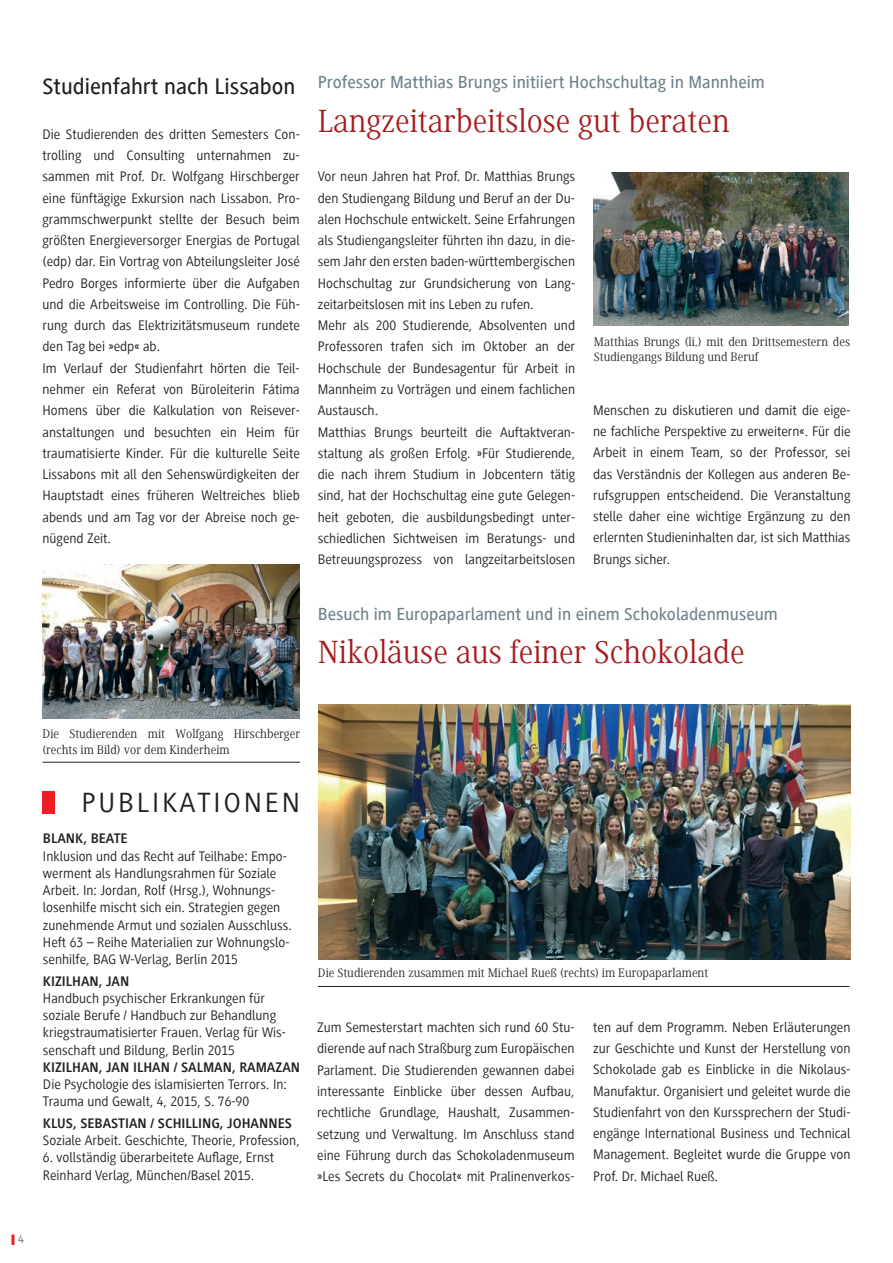
<style>
.page{position:relative;width:893px;height:1263px;background:#fff}
.page>*{position:absolute;margin:0;border:0;box-sizing:border-box;transform-origin:0 0}
.t1{font:33px "Generis Serif Com";color:#a61c1f}
.t2{font:28.65px "Generis Sans Com";letter-spacing:.095em;color:#231f20}
.t3{font:500 23.25px "Generis Sans Com";color:#231f20}
.t4{font:500 18px "Generis Sans Com";color:#6f818a}
.t5{font:14.25px/21.3px "Generis Sans Com";color:#231f20}
.t6{font:700 14.25px "Generis Sans Com";color:#231f20}
.t7{font:12.75px/15.3px "Generis Serif Com";color:#231f20}
.t8{font:12.6px/15.3px "Generis Serif Com";color:#231f20}
.t9{font:500 12px "Generis Sans Com";color:#6f818a}
</style>
<div class="page">
<div style="left:42px;top:791px;width:13px;height:23px;background:#ee1d23"></div>
<svg style="left:11px;top:1234px;width:3px;height:11px"></svg>
<hr style="left:43px;top:762px;width:257px;height:1px;background:#231f20">
<hr style="left:318px;top:986px;width:531px;height:1px;background:#231f20">
<img style="left:319px;top:704px;width:531px;height:255px">
<img style="left:593px;top:172px;width:255px;height:153px">
<img style="left:43px;top:564px;width:257px;height:154px">
<h3 class="t3" style="left:43px;top:74px;width:254px">Studienfahrt nach Lissabon</h3>
<p class="t5" style="left:43px;top:124px;width:259px">Die Studierenden des dritten Semesters Con&shy;trolling und Consulting unternahmen zu&shy;sammen mit Prof. Dr. Wolfgang Hirschberger eine fünftägige Exkursion nach Lissabon. Pro&shy;grammschwerpunkt stellte der Besuch beim größten Energieversorger Energias de Portugal (edp) dar. Ein Vortrag von Abteilungsleiter José Pedro Borges informierte über die Aufgaben und die Arbeitsweise im Controlling. Die Füh&shy;rung durch das Elektrizitätsmuseum rundete den Tag bei »edp« ab.<br>Im Verlauf der Studienfahrt hörten die Teil&shy;nehmer ein Referat von Büroleiterin Fátima Homens über die Kalkulation von Reisever&shy;anstaltungen und besuchten ein Heim für traumatisierte Kinder. Für die kulturelle Seite Lissabons mit all den Sehenswürdigkeiten der Hauptstadt eines früheren Weltreiches blieb abends und am Tag vor der Abreise noch ge&shy;nügend Zeit.</p>
<p class="t4" style="left:318px;top:73px;width:449px">Professor Matthias Brungs initiiert Hochschultag in Mannheim</p>
<h1 class="t1" style="left:318px;top:103px;width:413px">Langzeitarbeitslose gut beraten</h1>
<p class="t5" style="left:318px;top:166px;width:259px">Vor neun Jahren hat Prof. Dr. Matthias Brungs den Studiengang Bildung und Beruf an der Du&shy;alen Hochschule entwickelt. Seine Erfahrungen als Studiengangsleiter führten ihn dazu, in die&shy;sem Jahr den ersten baden-württembergischen Hochschultag zur Grundsicherung von Lang&shy;zeitarbeitslosen mit ins Leben zu rufen.<br>Mehr als 200 Studierende, Absolventen und Professoren trafen sich im Oktober an der Hochschule der Bundesagentur für Arbeit in Mannheim zu Vorträgen und einem fachlichen Austausch.<br>Matthias Brungs beurteilt die Auftaktveran&shy;staltung als großen Erfolg. »Für Studierende, die nach ihrem Studium in Jobcentern tätig sind, hat der Hochschultag eine gute Gelegen&shy;heit geboten, die ausbildungsbedingt unter&shy;schiedlichen Sichtweisen im Beratungs- und Betreuungsprozess von langzeitarbeitslosen</p>
<p class="t8" style="left:594px;top:334px;width:258px">Matthias Brungs (li.) mit den Drittsemestern des<br>Studiengangs Bildung und Beruf</p>
<p class="t5" style="left:593px;top:400px;width:259px;text-align:justify">Menschen zu diskutieren und damit die eige&shy;ne fachliche Perspektive zu erweitern«. Für die Arbeit in einem Team, so der Professor, sei das Verständnis der Kollegen aus anderen Be&shy;rufsgruppen entscheidend. Die Veranstaltung stelle daher eine wichtige Ergänzung zu den erlernten Studieninhalten dar, ist sich Matthias Brungs sicher.</p>
<p class="t4" style="left:318px;top:604px;width:462px">Besuch im Europaparlament und in einem Schokoladenmuseum</p>
<h1 class="t1" style="left:318px;top:634px;width:428px">Nikoläuse aus feiner Schokolade</h1>
<p class="t7" style="left:43px;top:726px;width:259px">Die Studierenden mit Wolfgang Hirschberger (rechts im Bild) vor dem Kinderheim</p>
<h2 class="t2" style="left:82px;top:787px;width:220px">PUBLIKATIONEN</h2>
<p class="t6" style="left:43px;top:831px;width:86px">BLANK, BEATE</p>
<p class="t5" style="left:43px;top:847px;width:250px;line-height:17.2px">Inklusion und das Recht auf Teilhabe: Empo&shy;werment als Handlungsrahmen für Soziale Arbeit. In: Jordan, Rolf (Hrsg.), Wohnungs&shy;losenhilfe mischt sich ein. Strategien gegen zunehmende Armut und sozialen Ausschluss.<br>Heft 63 – Reihe Materialien zur Wohnungslo&shy;senhilfe, BAG W-Verlag, Berlin 2015</p>
<p class="t6" style="left:43px;top:973px;width:88px">KIZILHAN, JAN</p>
<p class="t5" style="left:43px;top:990px;width:245px;line-height:17.2px">Handbuch psychischer Erkrankungen für soziale Berufe / Handbuch zur Behandlung kriegstraumatisierter Frauen. Verlag für Wis&shy;senschaft und Bildung, Berlin 2015</p>
<p class="t6" style="left:43px;top:1059px;width:259px">KIZILHAN, JAN ILHAN / SALMAN, RAMAZAN</p>
<p class="t5" style="left:43px;top:1076px;width:245px;line-height:17.2px">Die Psychologie des islamisierten Terrors. In:<br>Trauma und Gewalt, 4, 2015, S. 76-90</p>
<p class="t6" style="left:43px;top:1115px;width:250px">KLUS, SEBASTIAN / SCHILLING, JOHANNES</p>
<p class="t5" style="left:43px;top:1130px;width:258px">Soziale Arbeit. Geschichte, Theorie, Profession,</p>
<p class="t5" style="left:43px;top:1149px;width:233px;line-height:17.2px">6. vollständig überarbeitete Auflage, Ernst<br>Reinhard Verlag, München/Basel 2015.</p>
<p class="t7" style="left:318px;top:965px;width:392px">Die Studierenden zusammen mit Michael Rueß (rechts) im Europaparlament</p>
<p class="t5" style="left:317px;top:1017px;width:259px;text-align:justify">Zum Semesterstart machten sich rund 60 Stu&shy;dierende auf nach Straßburg zum Europäischen Parlament. Die Studierenden gewannen dabei interessante Einblicke über dessen Aufbau, rechtliche Grundlage, Haushalt, Zusammen&shy;setzung und Verwaltung. Im Anschluss stand eine Führung durch das Schokoladenmuseum »Les Secrets du Chocolat« mit Pralinenverkos-</p>
<p class="t5" style="left:593px;top:1016px;width:259px;text-align:justify">ten auf dem Programm. Neben Erläuterungen zur Geschichte und Kunst der Herstellung von Schokolade gab es Einblicke in die Nikolaus-Manufaktur. Organisiert und geleitet wurde die Studienfahrt von den Kurssprechern der Studi&shy;engänge International Business und Technical Management. Begleitet wurde die Gruppe von Prof. Dr. Michael Rueß.</p>
<p class="t9" style="left:18px;top:1232px;width:7px">4</p>
</div>
